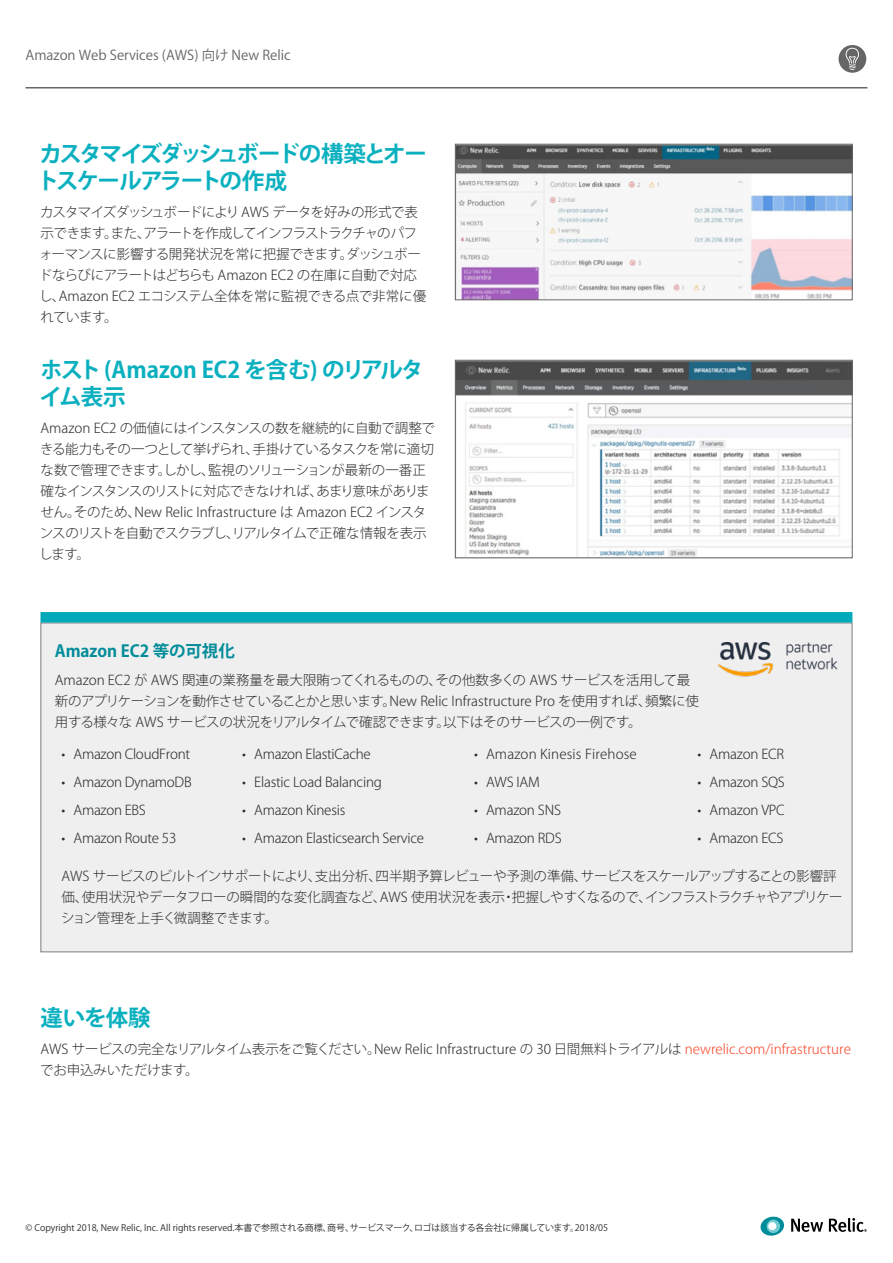
<style>
.page{position:relative;width:893px;height:1263px;background:#fff}
.page>*{position:absolute;margin:0;border:0;box-sizing:border-box;transform-origin:0 0}
.Subhead1{font:700 22.5px/27px "Koz Go Pro";letter-spacing:-.08em;color:#0ab0bf}
.Subhead1-2{font:700 22.5px/27px "Koz Go Pro";letter-spacing:-.025em;color:#0ab0bf}
.Callout_Header{font:700 16.5px "Koz Go Pro";color:#008c99}
.Body{font:300 13.5px/21px "Koz Go Pro";letter-spacing:-.015em;color:#2c2c2c}
.Body-2{font:300 13.5px/21px "Koz Go Pro";letter-spacing:-.035em;color:#2c2c2c}
.Callout{font:300 13.5px/21px "Koz Go Pro";letter-spacing:-.015em;color:#2c2c2c}
.t1{font:13.5px "Koz Go Pro";color:#666}
.Body-3{font:300 13.5px "Koz Go Pro";letter-spacing:.01em;color:#2c2c2c}
.t2{font:9px "Koz Go Pro";color:#2c2c2c}
.s1{color:#fa492b}
</style>
<div class="page">
<svg style="left:839px;top:45px;width:27px;height:28px"></svg>
<hr style="left:26px;top:87px;width:841px;height:2px;background:#666">
<svg style="left:791px;top:1218px;width:32px;height:14px"></svg>
<svg style="left:829px;top:1218px;width:38px;height:14px"></svg>
<svg style="left:760px;top:1217px;width:24px;height:19px"></svg>
<img style="left:457px;top:146px;width:393px;height:152px">
<div style="left:455px;top:144px;width:397px;height:156px;border:1px solid #666"></div>
<img style="left:457px;top:362px;width:393px;height:194px">
<div style="left:455px;top:360px;width:397px;height:198px;border:1px solid #666"></div>
<div style="left:42px;top:624px;width:808px;height:326px;background:#efeff0"></div>
<div style="left:40px;top:612px;width:812px;height:10px;background:#00aab8;border:2px solid #00aab8"></div>
<img style="left:718px;top:643px;width:119px;height:33px">
<p class="t1" style="left:26px;top:47px;width:267px">Amazon Web Services (AWS) 向け New Relic</p>
<p class="Subhead1" style="left:37px;top:142px;width:391px">カスタマイズダッシュボードの構築とオートスケールアラートの作成</p>
<p class="Body-2" style="left:39px;top:201px;width:389px">カスタマイズダッシュボードにより AWS データを好みの形式で表示できます。また、アラートを作成してインフラストラクチャのパフォーマンスに影響する開発状況を常に把握できます。ダッシュボードならびにアラートはどちらも Amazon EC2 の在庫に自動で対応し、Amazon EC2 エコシステム全体を常に監視できる点で非常に優れています。</p>
<p class="Subhead1-2" style="left:40px;top:358px;width:386px">ホスト (Amazon EC2 を含む) のリアルタイム表示</p>
<p class="Body" style="left:39px;top:417px;width:397px">Amazon EC2 の価値にはインスタンスの数を継続的に自動で調整できる能力もその一つとして挙げられ、手掛けているタスクを常に適切な数で管理できます。しかし、監視のソリューションが最新の一番正確なインスタンスのリストに対応できなければ、あまり意味がありません。そのため、New Relic Infrastructure は Amazon EC2 インスタンスのリストを自動でスクラブし、リアルタイムで正確な情報を表示します。</p>
<p class="Callout_Header" style="left:55px;top:640px;width:182px">Amazon EC2 等の可視化</p>
<p class="Callout" style="left:55px;top:669px;width:646px">Amazon EC2 が AWS 関連の業務量を最大限賄ってくれるものの、その他数多くの AWS サービスを活用して最新のアプリケーションを動作させていることかと思います。New Relic Infrastructure Pro を使用すれば、頻繁に使用する様々な AWS サービスの状況をリアルタイムで確認できます。以下はそのサービスの一例です。</p>
<p class="Body" style="left:61px;top:744px;width:130px">• Amazon CloudFront</p>
<p class="Body" style="left:61px;top:772px;width:132px">• Amazon DynamoDB</p>
<p class="Body" style="left:61px;top:799px;width:86px">• Amazon EBS</p>
<p class="Body" style="left:61px;top:827px;width:116px">• Amazon Route 53</p>
<p class="Body" style="left:242px;top:744px;width:130px">• Amazon ElastiCache</p>
<p class="Body" style="left:242px;top:772px;width:141px">• Elastic Load Balancing</p>
<p class="Body" style="left:242px;top:799px;width:105px">• Amazon Kinesis</p>
<p class="Body" style="left:242px;top:827px;width:183px">• Amazon Elasticsearch Service</p>
<p class="Body-3" style="left:474px;top:746px;width:164px">• Amazon Kinesis Firehose</p>
<p class="Body" style="left:474px;top:772px;width:67px">• AWS IAM</p>
<p class="Body" style="left:474px;top:799px;width:88px">• Amazon SNS</p>
<p class="Body" style="left:474px;top:827px;width:89px">• Amazon RDS</p>
<p class="Body" style="left:697px;top:744px;width:88px">• Amazon ECR</p>
<p class="Body" style="left:697px;top:772px;width:89px">• Amazon SQS</p>
<p class="Body" style="left:697px;top:799px;width:89px">• Amazon VPC</p>
<p class="Body" style="left:697px;top:827px;width:87px">• Amazon ECS</p>
<p class="Body" style="left:61px;top:866px;width:783px">AWS サービスのビルトインサポートにより、支出分析、四半期予算レビューや予測の準備、サービスをスケールアップすることの影響評価、使用状況やデータフローの瞬間的な変化調査など、AWS 使用状況を表示・把握しやすくなるので、インフラストラクチャやアプリケーション管理を上手く微調整できます。</p>
<p class="Subhead1" style="left:40px;top:1006px;width:112px">違いを体験</p>
<p class="Body" style="left:40px;top:1038px;width:812px">AWS サービスの完全なリアルタイム表示をご覧ください。New Relic Infrastructure の 30 日間無料トライアルは <span class="s1">newrelic.com/infrastructure</span>でお申込みいただけます。</p>
<p class="t2" style="left:26px;top:1222px;width:584px">© Copyright 2018, New Relic, Inc. All rights reserved.本書で参照される商標、商号、サービスマーク、ロゴは該当する各会社に帰属しています。2018/05</p>
</div>
